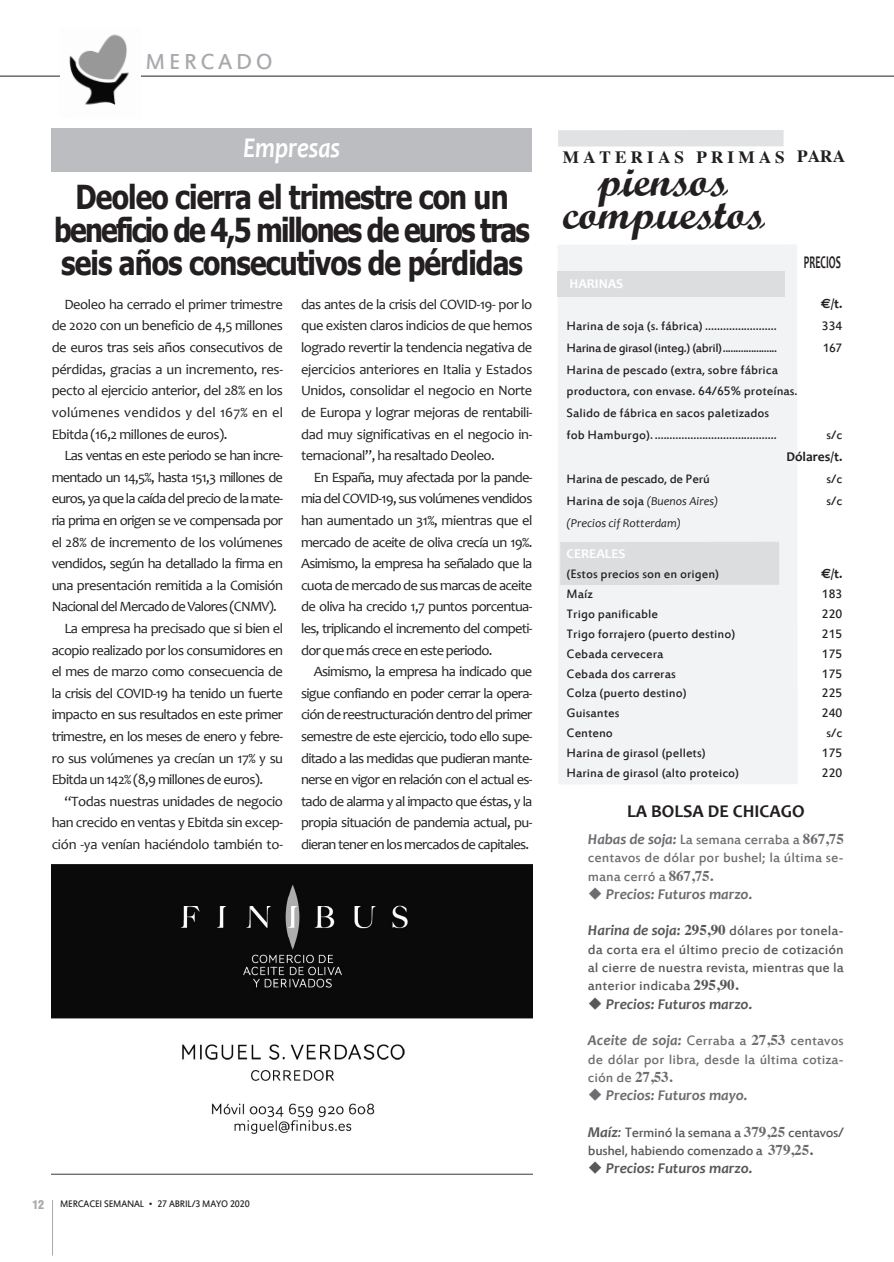
<style>
.page{position:relative;width:894px;height:1262px;background:#fff}
.page>*{position:absolute;margin:0;border:0;box-sizing:border-box;transform-origin:0 0}
.t1{font:700 45px/33px "Script";color:#231f20;text-align:center}
.t2{font:700 33px/33px "Tahoma";letter-spacing:-.03em;color:#231f20;text-align:center;scale:.85 1}
.t3{font:italic 700 28.8px "Candara";color:#fff;scale:.84 1}
.t4{font:24px "Estrangelo Edessa";letter-spacing:.15em;color:#a8a9ad}
.t5{font:700 18px "Candara";color:#231f20}
.t6{font:700 18px "Candara";color:#231f20;scale:.55 1}
.t7{font:700 17.25px "Times";letter-spacing:.235em;color:#231f20}
.t8{font:15px/18.3px "Estrangelo Edessa";color:#6c6d70;text-align:justify}
.t9{font:15px/18.3px "Estrangelo Edessa";color:#57585a;text-align:justify}
.t10{font:15px/18.3px "Estrangelo Edessa";letter-spacing:-.025em;color:#57585a}
.t11{font:italic 700 15px "Candara";color:#57585a}
.t12{font:italic 700 15px "Candara";color:#6c6d70}
.t13{font:14.25px/21.6px "Candara";letter-spacing:-.045em;color:#231f20;text-align:justify}
.t14{font:14.25px "Candara";letter-spacing:-.02em;color:#231f20}
.t15{font:14.25px "Candara";letter-spacing:-.025em;color:#231f20}
.t16{font:13.5px/21.9px "Estrangelo Edessa";color:#231f20}
.t17{font:13.5px "Estrangelo Edessa";letter-spacing:-.03em;color:#231f20}
.t18{font:700 13.5px "Candara";color:#231f20}
.t19{font:700 13.5px "Candara";color:#fff}
.t20{font:italic 12px "Candara";color:#231f20}
.t21{font:900 condensed 12px "Helvetica";color:#a8a9ad}
.t22{font:10.5px "Estrangelo Edessa";letter-spacing:-.015em;color:#231f20;scale:.95 1}
.s1{font-family:"Euro Sans"}
.s2{font-family:"Estrangelo Edessa";font-style:normal;font-size:13.5px}
.s3{font-family:"Candara";font-weight:700;font-style:italic}
.s4{font-family:"Times";font-weight:700}
.s5{font-family:"Candara";font-style:italic}
.s6{font-family:"Times";font-weight:700;color:#6c6d70}
</style>
<div class="page">
<hr style="left:0;top:76px;width:894px;height:1px;background:#231f20">
<hr style="left:52px;top:1200px;width:1px;height:55px;background:#a8a9ad">
<img style="left:60px;top:34px;width:80px;height:71px">
<div style="left:558px;top:245px;width:239px;height:539px;background:#f2f3f4"></div>
<div style="left:560px;top:542px;width:219px;height:43px;background:#dcdddf"></div>
<div style="left:558px;top:130px;width:225px;height:17px;background:#e1e2e4"></div>
<div style="left:557px;top:271px;width:228px;height:26px;background:#dcdddf"></div>
<div style="left:51px;top:129px;width:481px;height:43px;background:#bcbdc0"></div>
<img style="left:52px;top:865px;width:480px;height:310px">
<h3 class="t4" style="left:146px;top:49px;width:129px">MERCADO</h3>
<h3 class="t3" style="left:243px;top:129px;width:117px">Empresas</h3>
<h2 class="t2" style="left:54px;top:179px;width:561px">Deoleo cierra el trimestre con un beneficio de 4,5 millones de euros tras seis años consecutivos de pérdidas</h2>
<p class="t13" style="left:52px;top:293px;width:233px;text-indent:13px">Deoleo ha cerrado el primer trimestre de 2020 con un beneficio de 4,5 millones de euros tras seis años consecutivos de pérdidas, gracias a un incremento, res&shy;pecto al ejercicio anterior, del 28% en los volúmenes vendidos y del 167% en el Ebitda (16,2 millones de euros).</p>
<p class="t13" style="left:64px;top:444px;width:220px">Las ventas en este periodo se han incre-</p>
<p class="t13" style="left:52px;top:466px;width:233px">mentado un 14,5%, hasta 151,3 millones de</p>
<p class="t13" style="left:52px;top:488px;width:233px">euros, ya que la caída del precio de la mate-</p>
<p class="t13" style="left:52px;top:509px;width:233px">ria prima en origen se ve compensada por</p>
<p class="t15" style="left:52px;top:533px;width:233px">el 28% de incremento de los volúmenes</p>
<p class="t13" style="left:52px;top:552px;width:233px">vendidos, según ha detallado la firma en</p>
<p class="t13" style="left:52px;top:574px;width:233px">una presentación remitida a la Comisión</p>
<p class="t13" style="left:52px;top:596px;width:227px">Nacional del Mercado de Valores (CNMV).</p>
<p class="t13" style="left:64px;top:617px;width:220px">La empresa ha precisado que si bien el</p>
<p class="t13" style="left:52px;top:639px;width:233px">acopio realizado por los consumidores en</p>
<p class="t13" style="left:52px;top:660px;width:233px">el mes de marzo como consecuencia de</p>
<p class="t13" style="left:52px;top:682px;width:233px">la crisis del COVID-19 ha tenido un fuerte</p>
<p class="t13" style="left:52px;top:704px;width:233px">impacto en sus resultados en este primer</p>
<p class="t13" style="left:52px;top:725px;width:233px">trimestre, en los meses de enero y febre-</p>
<p class="t13" style="left:52px;top:747px;width:233px">ro sus volúmenes ya crecían un 17% y su</p>
<p class="t13" style="left:52px;top:768px;width:213px">Ebitda un 142% (8,9 millones de euros).</p>
<p class="t13" style="left:64px;top:790px;width:220px">“Todas nuestras unidades de negocio</p>
<p class="t13" style="left:52px;top:812px;width:233px">han crecido en ventas y Ebitda sin excep-</p>
<p class="t14" style="left:52px;top:835px;width:233px">ción -ya venían haciéndolo también to-</p>
<p class="t13" style="left:301px;top:293px;width:233px">das antes de la crisis del COVID-19- por lo que existen claros indicios de que hemos logrado revertir la tendencia negativa de ejercicios anteriores en Italia y Estados Unidos, consolidar el negocio en Norte de Europa y lograr mejoras de rentabili&shy;dad muy significativas en el negocio in&shy;ternacional”, ha resaltado Deoleo.</p>
<p class="t13" style="left:301px;top:466px;width:233px;text-indent:13px">En España, muy afectada por la pande&shy;mia del COVID-19, sus volúmenes vendidos han aumentado un 31%, mientras que el mercado de aceite de oliva crecía un 19%.<br>Asimismo, la empresa ha señalado que la cuota de mercado de sus marcas de aceite de oliva ha crecido 1,7 puntos porcentua&shy;les, triplicando el incremento del competi&shy;dor que más crece en este periodo.</p>
<p class="t13" style="left:301px;top:660px;width:233px;text-indent:13px">Asimismo, la empresa ha indicado que sigue confiando en poder cerrar la opera&shy;ción de reestructuración dentro del primer semestre de este ejercicio, todo ello supe&shy;ditado a las medidas que pudieran mante&shy;nerse en vigor en relación con el actual es&shy;tado de alarma y al impacto que éstas, y la propia situación de pandemia actual, pu&shy;dieran tener en los mercados de capitales.</p>
<p class="t21" style="left:33px;top:1200px;width:13px">12</p>
<p class="t22" style="left:60px;top:1199px;width:201px">MERCACEI SEMANAL • 27 ABRIL/3 MAyO 2020</p>
<p class="t7" style="left:562px;top:150px;width:284px">MATERIAS PRIMAS PARA</p>
<h1 class="t1" style="left:562px;top:168px;width:203px">piensos compuestos</h1>
<p class="t6" style="left:804px;top:251px;width:69px">PRECIOS</p>
<p class="t19" style="left:569px;top:275px;width:55px">HARINAS</p>
<p class="t18" style="left:820px;top:295px;width:23px"><span class="s1">€</span>/t.</p>
<p class="t16" style="left:566px;top:315px;width:211px">Harina de soja (s. fábrica) ........................</p>
<p class="t16" style="left:822px;top:315px;width:22px">334</p>
<p class="t17" style="left:566px;top:341px;width:212px">Harina de girasol (integ.) (abril).....................</p>
<p class="t16" style="left:822px;top:337px;width:21px">167</p>
<p class="t16" style="left:566px;top:359px;width:232px">Harina de pescado (extra, sobre fábrica productora, con envase. 64/65% proteínas.<br>Salido de fábrica en sacos paletizados<br>fob Hamburgo). .........................................</p>
<p class="t16" style="left:826px;top:425px;width:17px">s/c</p>
<p class="t18" style="left:786px;top:448px;width:58px">Dólares/t.</p>
<p class="t16" style="left:566px;top:469px;width:145px">Harina de pescado, de Perú</p>
<p class="t16" style="left:826px;top:469px;width:17px">s/c</p>
<p class="t20" style="left:566px;top:493px;width:153px"><span class="s2">Harina de soja</span> (Buenos Aires)</p>
<p class="t16" style="left:826px;top:491px;width:17px">s/c</p>
<p class="t20" style="left:566px;top:515px;width:116px">(Precios cif Rotterdam)</p>
<p class="t19" style="left:566px;top:545px;width:60px">CEREALES</p>
<p class="t16" style="left:566px;top:563px;width:154px">(Estos precios son en origen)</p>
<p class="t18" style="left:821px;top:565px;width:23px"><span class="s1">€</span>/t.</p>
<p class="t16" style="left:566px;top:583px;width:28px">Maíz</p>
<p class="t16" style="left:822px;top:583px;width:22px">183</p>
<p class="t16" style="left:566px;top:603px;width:93px">Trigo panificable</p>
<p class="t16" style="left:822px;top:603px;width:22px">220</p>
<p class="t16" style="left:566px;top:623px;width:170px">Trigo forrajero (puerto destino)</p>
<p class="t16" style="left:822px;top:623px;width:22px">215</p>
<p class="t16" style="left:566px;top:643px;width:98px">Cebada cervecera</p>
<p class="t16" style="left:822px;top:643px;width:22px">175</p>
<p class="t16" style="left:566px;top:663px;width:111px">Cebada dos carreras</p>
<p class="t16" style="left:822px;top:663px;width:22px">175</p>
<p class="t16" style="left:566px;top:683px;width:121px">Colza (puerto destino)</p>
<p class="t16" style="left:822px;top:683px;width:22px">225</p>
<p class="t16" style="left:566px;top:703px;width:54px">Guisantes</p>
<p class="t16" style="left:822px;top:703px;width:22px">240</p>
<p class="t16" style="left:566px;top:723px;width:48px">Centeno</p>
<p class="t16" style="left:826px;top:723px;width:17px">s/c</p>
<p class="t16" style="left:566px;top:743px;width:140px">Harina de girasol (pellets)</p>
<p class="t16" style="left:822px;top:743px;width:22px">175</p>
<p class="t16" style="left:566px;top:763px;width:174px">Harina de girasol (alto proteico)</p>
<p class="t16" style="left:822px;top:763px;width:22px">220</p>
<p class="t5" style="left:627px;top:799px;width:179px">LA BOLSA DE CHICAGO</p>
<p class="t8" style="left:588px;top:831px;width:257px"><span class="s3">Habas de soja:</span> La semana cerraba a <span class="s4">867,75 </span>centavos de dólar por bushel; la última se&shy;mana cerró a <span class="s4">867,75.</span></p>
<p class="t12" style="left:588px;top:884px;width:166px">◆ Precios: Futuros marzo.</p>
<p class="t9" style="left:588px;top:922px;width:257px"><span class="s3">Harina de soja:</span> <span class="s4">295,90</span> dólares por tonela&shy;da corta era el último precio de cotización al cierre de nuestra revista, mientras que la anterior indicaba <span class="s4">295,90.</span></p>
<p class="t11" style="left:588px;top:994px;width:166px">◆ Precios: Futuros marzo.</p>
<p class="t8" style="left:588px;top:1032px;width:257px"><span class="s3">Aceite de soja:</span> Cerraba a <span class="s4">27,53</span> centavos de dólar por libra, desde la última cotiza&shy;ción de <span class="s4">27,53.</span></p>
<p class="t12" style="left:588px;top:1086px;width:161px">◆ Precios: Futuros mayo.</p>
<p class="t10" style="left:588px;top:1124px;width:257px"><span class="s3">Maíz</span><span class="s5">:</span> Terminó la semana a <span class="s6">379,25</span> centavos/ bushel, habiendo comenzado a <span class="s6">379,25</span><span class="s4">.</span></p>
<p class="t11" style="left:588px;top:1159px;width:166px">◆ Precios: Futuros marzo.</p>
</div>
